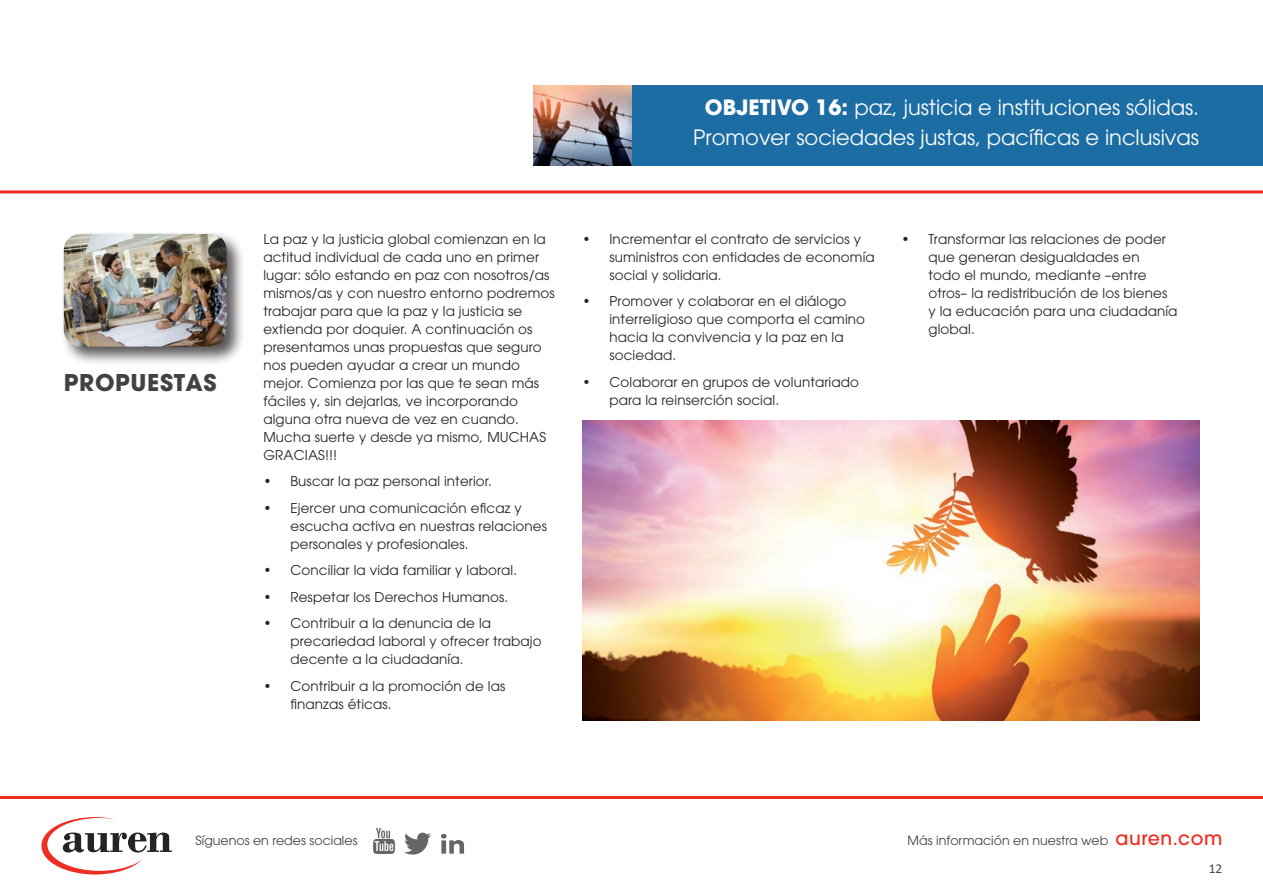
<style>
.page{position:relative;width:1263px;height:893px;background:#fff}
.page>*{position:absolute;margin:0;border:0;box-sizing:border-box;transform-origin:0 0}
.t1{font:700 23.4px "ITC Avant Garde Pro";letter-spacing:.06em;color:#fff}
.t2{font:700 22.95px "ITC Avant Garde Pro";letter-spacing:.03em;color:#414243}
.t3{font:21px/30px "ITC Avant Garde Pro";color:#fff;text-align:center}
.t4{font:13.5px/18px "ITC Avant Garde Pro";letter-spacing:.01em;color:#262324}
.t5{font:13.5px "Calibri";color:#414243}
.t6{font:12.6px "ITC Avant Garde Pro";color:#414243}
.s1{font-weight:700}
.s2{font-weight:500;font-size:18.9px;color:#ee2e22}
</style>
<div class="page">
<hr style="left:0;top:796px;width:1263px;height:3px;background:#ee2e22">
<hr style="left:0;top:190px;width:1263px;height:3px;background:#ee2e22">
<svg style="left:41px;top:817px;width:131px;height:57px"></svg>
<div style="left:631px;top:85px;width:632px;height:81px;background:#1c6da4"></div>
<img style="left:533px;top:85px;width:99px;height:81px">
<div style="left:60px;top:230px;width:186px;height:136px;background:#231f20;opacity:.75"></div>
<img style="left:64px;top:234px;width:163px;height:113px">
<img style="left:582px;top:421px;width:617px;height:300px">
<h2 class="t2" style="left:64px;top:367px;width:155px">PROPUESTAS</h2>
<h3 class="t3" style="left:693px;top:92px;width:507px"><span class="s1">OBJETIVO 16:</span> paz, justicia e instituciones sólidas.<br>Promover sociedades justas, pacíficas e inclusivas</h3>
<h1 class="t1" style="left:1036px;top:116px;width:91px">ÍNDICE</h1>
<p class="t4" style="left:263px;top:230px;width:293px">La paz y la justicia global comienzan en la actitud individual de cada uno en primer lugar: sólo estando en paz con nosotros/as mismos/as y con nuestro entorno podremos trabajar para que la paz y la justicia se extienda por doquier. A continuación os presentamos unas propuestas que seguro nos pueden ayudar a crear un mundo mejor. Comienza por las que te sean más fáciles y, sin dejarlas, ve incorporando alguna otra nueva de vez en cuando.<br>Mucha suerte y desde ya mismo, MUCHAS GRACIAS!!!</p>
<p class="t4" style="left:263px;top:472px;width:230px">• Buscar la paz personal interior.</p>
<p class="t4" style="left:290px;top:499px;width:258px;text-indent:-27px">• Ejercer una comunicación eficaz y escucha activa en nuestras relaciones personales y profesionales.</p>
<p class="t4" style="left:263px;top:561px;width:255px">• Conciliar la vida familiar y laboral.</p>
<p class="t4" style="left:263px;top:588px;width:246px">• Respetar los Derechos Humanos.</p>
<p class="t4" style="left:290px;top:614px;width:253px;text-indent:-27px">• Contribuir a la denuncia de la precariedad laboral y ofrecer trabajo decente a la ciudadanía.</p>
<p class="t4" style="left:290px;top:677px;width:216px;text-indent:-27px">• Contribuir a la promoción de las finanzas éticas.</p>
<p class="t4" style="left:609px;top:230px;width:267px;text-indent:-27px">• Incrementar el contrato de servicios y suministros con entidades de economía social y solidaria.</p>
<p class="t4" style="left:609px;top:292px;width:257px;text-indent:-27px">• Promover y colaborar en el diálogo interreligioso que comporta el camino hacia la convivencia y la paz en la sociedad.</p>
<p class="t4" style="left:609px;top:373px;width:251px;text-indent:-27px">• Colaborar en grupos de voluntariado para la reinserción social.</p>
<p class="t4" style="left:928px;top:230px;width:251px;text-indent:-27px">• Transformar las relaciones de poder que generan desigualdades en<br>todo el mundo, mediante –entre otros– la redistribución de los bienes y la educación para una ciudadanía global.</p>
<p class="t6" style="left:196px;top:833px;width:163px">Síguenos en redes sociales</p>
<p class="t6" style="left:907px;top:833px;width:316px">Más información en nuestra web <span class="s2">auren.com</span></p>
<p class="t5" style="left:1209px;top:859px;width:15px">12</p>
</div>
